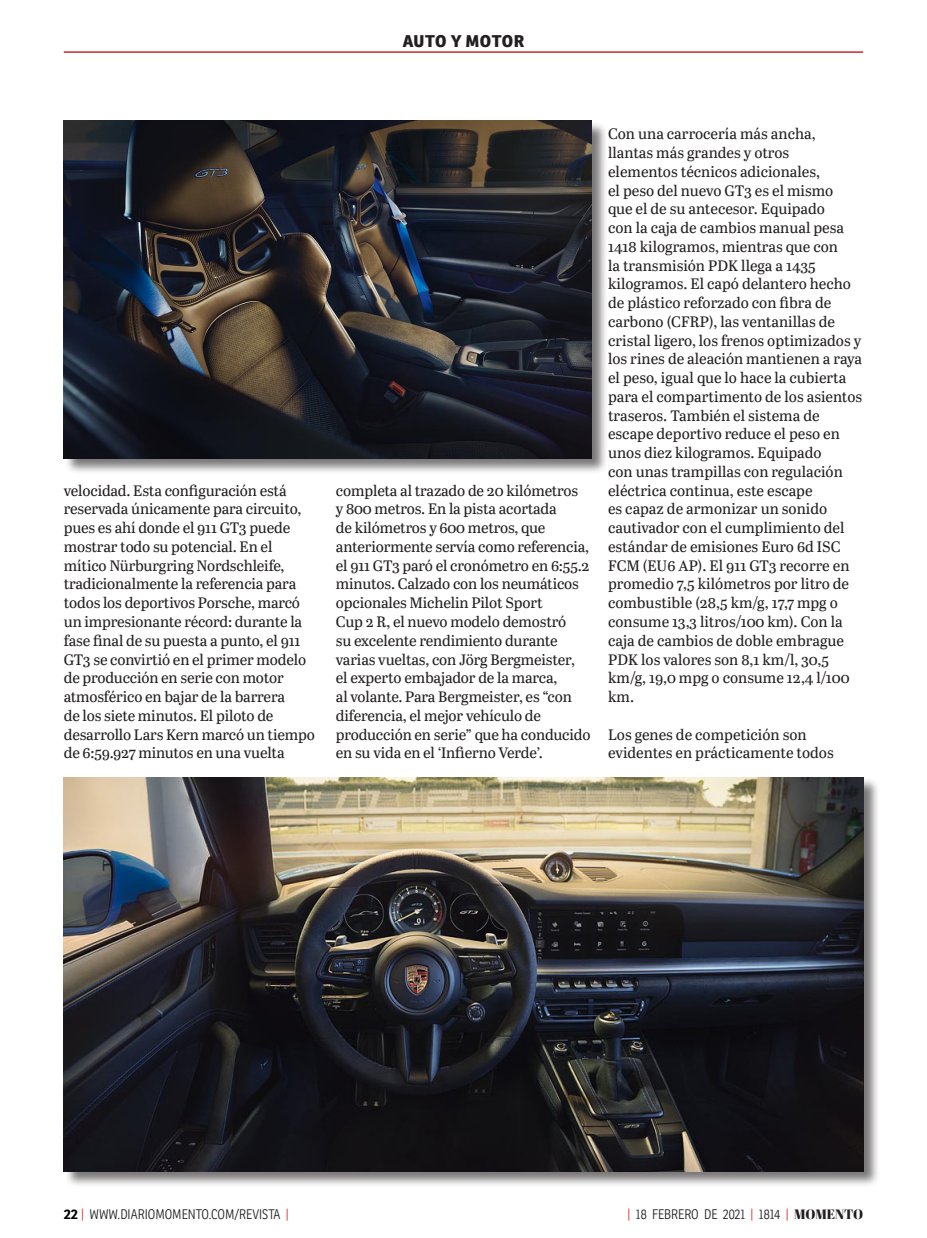
<style>
.page{position:relative;width:927px;height:1238px;background:#fff}
.page>*{position:absolute;margin:0;border:0;box-sizing:border-box;transform-origin:0 0}
.t1{font:800 16.5px "Ronnia";letter-spacing:.025em;color:#231f20}
.t2{font:15px/18.8px "Abril Text";letter-spacing:-.01em;color:#231f20}
.t3{font:300 13.5px "Ronnia Cond";color:#231f20}
.s1{font-family:"Ronnia";font-weight:700;color:#000}
.s2{color:#d1232a}
.s3{font-family:"Abril Fatface";font-weight:400}
</style>
<div class="page">
<hr style="left:64px;top:51px;width:799px;height:2px;background:#d1232a">
<div style="left:64px;top:121px;width:544px;height:354px;background:#231f20;opacity:.6"></div>
<img style="left:64px;top:120px;width:527px;height:338px">
<div style="left:64px;top:777px;width:816px;height:410px;background:#231f20;opacity:.6"></div>
<img style="left:64px;top:777px;width:799px;height:393px">
<p class="t1" style="left:403px;top:30px;width:123px">AUTO Y MOTOR</p>
<p class="t2" style="left:64px;top:480px;width:253px">velocidad. Esta configuración está reservada únicamente para circuito, pues es ahí donde el 911 GT3 puede mostrar todo su potencial. En el mítico Nürburgring Nordschleife, tradicionalmente la referencia para todos los deportivos Porsche, marcó un impresionante récord: durante la fase final de su puesta a punto, el 911<br>GT3 se convirtió en el primer modelo de producción en serie con motor atmosférico en bajar de la barrera<br>de los siete minutos. El piloto de desarrollo Lars Kern marcó un tiempo de 6:59.927 minutos en una vuelta</p>
<p class="t2" style="left:336px;top:480px;width:256px">completa al trazado de 20 kilómetros<br>y 800 metros. En la pista acortada<br>de kilómetros y 600 metros, que anteriormente servía como referencia, el 911 GT3 paró el cronómetro en 6:55.2 minutos. Calzado con los neumáticos opcionales Michelin Pilot Sport<br>Cup 2 R, el nuevo modelo demostró<br>su excelente rendimiento durante varias vueltas, con Jörg Bergmeister, el experto embajador de la marca,<br>al volante. Para Bergmeister, es “con diferencia, el mejor vehículo de producción en serie” que ha conducido en su vida en el ‘Infierno Verde’.</p>
<p class="t2" style="left:608px;top:124px;width:256px">Con una carrocería más ancha, llantas más grandes y otros elementos técnicos adicionales,<br>el peso del nuevo GT3 es el mismo<br>que el de su antecesor. Equipado<br>con la caja de cambios manual pesa<br>1418 kilogramos, mientras que con<br>la transmisión PDK llega a 1435 kilogramos. El capó delantero hecho de plástico reforzado con fibra de carbono (CFRP), las ventanillas de cristal ligero, los frenos optimizados y los rines de aleación mantienen a raya el peso, igual que lo hace la cubierta para el compartimento de los asientos traseros. También el sistema de escape deportivo reduce el peso en unos diez kilogramos. Equipado<br>con unas trampillas con regulación eléctrica continua, este escape<br>es capaz de armonizar un sonido cautivador con el cumplimiento del estándar de emisiones Euro 6d ISC<br>FCM (EU6 AP). El 911 GT3 recorre en promedio 7,5 kilómetros por litro de combustible (28,5 km/g, 17,7 mpg o consume 13,3 litros/100 km). Con la caja de cambios de doble embrague<br>PDK los valores son 8,1 km/l, 30,5 km/g, 19,0 mpg o consume 12,4 l/100 km.</p>
<p class="t2" style="left:608px;top:724px;width:227px">Los genes de competición son evidentes en prácticamente todos</p>
<p class="t3" style="left:64px;top:1205px;width:227px"><span class="s1">22</span> <span class="s2">|</span> WWW.DIARIOMOMENTO.COM/REVISTA <span class="s2">|</span></p>
<p class="t3" style="left:628px;top:1205px;width:237px"><span class="s2">|</span> 18 FEBRERO DE 2021 <span class="s2">|</span> 1814 <span class="s2">|</span> <span class="s3">MOMENTO</span></p>
</div>
